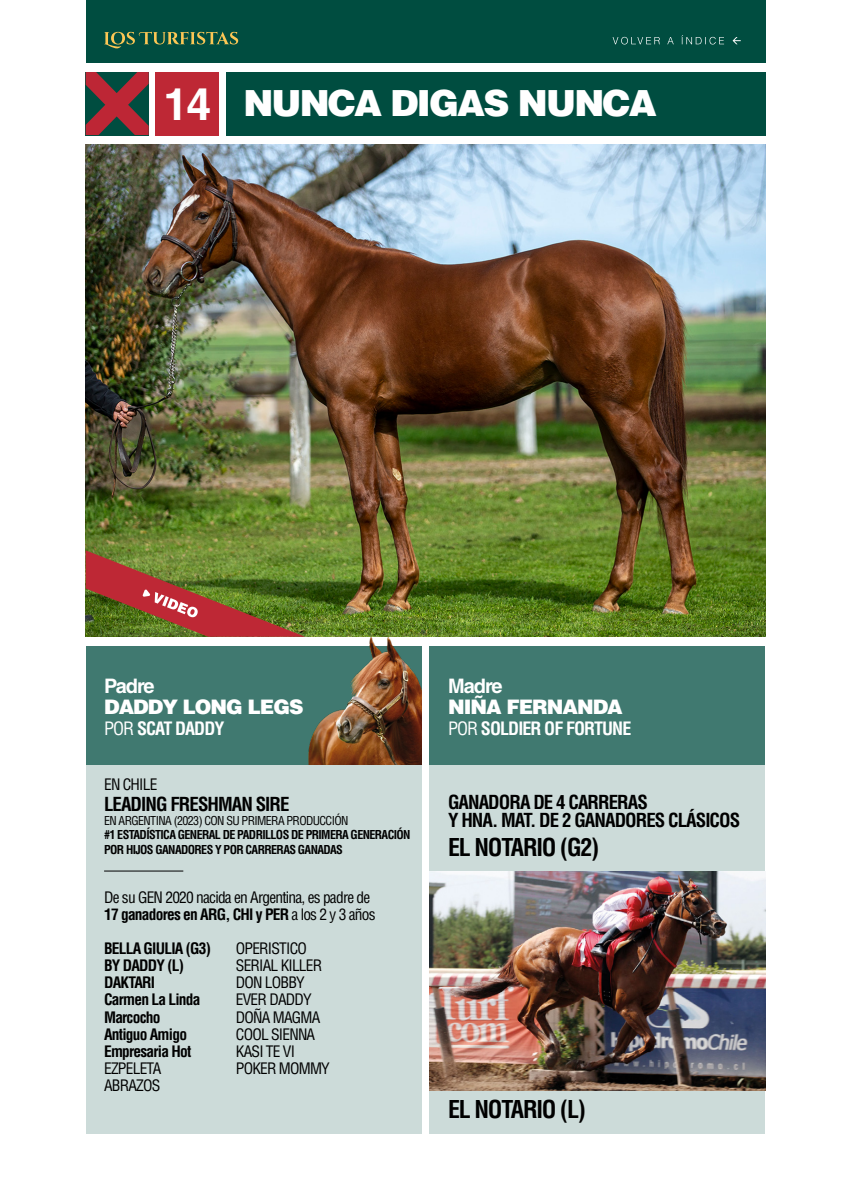
<style>
.page{position:relative;width:851px;height:1191px;background:#fff}
.page>*{position:absolute;margin:0;border:0;box-sizing:border-box;transform-origin:0 0}
.t1{font:900 36px "Helvetica LT Std";letter-spacing:-.05em;color:#fff}
.t2{font:700 condensed 24px "Helvetica LT Std";letter-spacing:-.05em;color:#000}
.t3{font:900 20px "Helvetica LT Std";letter-spacing:-.05em;color:#fff}
.t4{font:700 20px "Helvetica LT Std";letter-spacing:-.05em;color:#fff}
.t5{font:700 condensed 18.8px/18px "Helvetica LT Std";letter-spacing:-.05em;color:#000}
.t6{font:700 condensed 18px "Helvetica LT Std";letter-spacing:-.05em;color:#fff}
.t7{font:condensed 15.4px/17.2px "Helvetica LT Std";letter-spacing:-.05em;color:#000}
.t8{font:700 condensed 15.4px/17.2px "Helvetica LT Std";letter-spacing:-.05em;color:#000}
.t9{font:700 condensed 12px/14.4px "Helvetica LT Std";letter-spacing:-.05em;color:#000}
.t10{font:condensed 12px "Helvetica LT Std";letter-spacing:-.05em;color:#000}
.s1{font-weight:700;font-size:44.4px}
.s2{font-weight:400}
.s3{font-weight:700}
</style>
<div class="page">
<div style="left:86px;top:0;width:679px;height:63px;background:#004d40"></div>
<svg style="left:104px;top:31px;width:134px;height:18px"></svg>
<svg style="left:612px;top:35px;width:112px;height:9px"></svg>
<svg style="left:732px;top:37px;width:8px;height:7px"></svg>
<div style="left:226px;top:72px;width:539px;height:63px;background:#004d40"></div>
<svg style="left:86px;top:72px;width:63px;height:63px"></svg>
<div style="left:156px;top:72px;width:63px;height:63px;background:#be2835"></div>
<img style="left:86px;top:144px;width:679px;height:493px">
<div style="left:429px;top:764px;width:336px;height:370px;background:#ccdbd9"></div>
<div style="left:86px;top:764px;width:335px;height:370px;background:#ccdbd9"></div>
<div style="left:86px;top:646px;width:335px;height:118px;background:#407970"></div>
<div style="left:429px;top:646px;width:336px;height:118px;background:#407970"></div>
<img style="left:308px;top:637px;width:113px;height:127px">
<hr style="left:104px;top:870px;width:79px;height:1px;background:#000">
<img style="left:429px;top:871px;width:336px;height:219px">
<svg style="left:86px;top:550px;width:219px;height:87px"></svg>
<h1 class="t1" style="left:163px;top:80px;width:495px"><span class="s1">14</span> NUNCA DIGAS NUNCA</h1>
<p class="t4" style="left:104px;top:674px;width:52px">Padre</p>
<p class="t6" style="left:104px;top:717px;width:122px"><span class="s2">POR</span> SCAT DADDY</p>
<p class="t3" style="left:104px;top:694px;width:201px">DADDY LONG LEGS</p>
<p class="t7" style="left:104px;top:775px;width:55px">EN CHILE</p>
<p class="t5" style="left:104px;top:794px;width:187px">LEADING FRESHMAN SIRE</p>
<p class="t10" style="left:104px;top:813px;width:246px">EN ARGENTINA (2023) CON SU PRIMERA PRODUCCIÓN</p>
<p class="t9" style="left:104px;top:827px;width:308px">#1 ESTADÍSTICA GENERAL DE PADRILLOS DE PRIMERA GENERACIÓN<br>POR HIJOS GANADORES Y POR CARRERAS GANADAS</p>
<p class="t7" style="left:104px;top:888px;width:273px">De su GEN 2020 nacida en Argentina, es padre de<br><span class="s3">17 ganadores en ARG, CHI y PER</span> a los 2 y 3 años</p>
<p class="t8" style="left:104px;top:939px;width:108px">BELLA GIULIA (G3)<br>BY DADDY (L)<br>DAKTARI<br>Carmen La Linda<br>Marcocho<br>Antiguo Amigo<br>Empresaria Hot</p>
<p class="t7" style="left:104px;top:1059px;width:59px">EZPELETA<br>ABRAZOS</p>
<p class="t7" style="left:236px;top:939px;width:95px">OPERISTICO<br>SERIAL KILLER<br>DON LOBBY<br>EVER DADDY<br>DOÑA MAGMA<br>COOL SIENNA<br>KASI TE VI<br>POKER MOMMY</p>
<p class="t4" style="left:448px;top:674px;width:56px">Madre</p>
<p class="t6" style="left:448px;top:717px;width:185px"><span class="s2">POR</span> SOLDIER OF FORTUNE</p>
<p class="t3" style="left:448px;top:694px;width:176px">NIÑA FERNANDA</p>
<p class="t5" style="left:448px;top:792px;width:294px">GANADORA DE 4 CARRERAS<br>Y HNA. MAT. DE 2 GANADORES CLÁSICOS</p>
<h2 class="t2" style="left:448px;top:832px;width:153px">EL NOTARIO (G2)</h2>
<h2 class="t2" style="left:448px;top:1094px;width:139px">EL NOTARIO (L)</h2>
</div>
